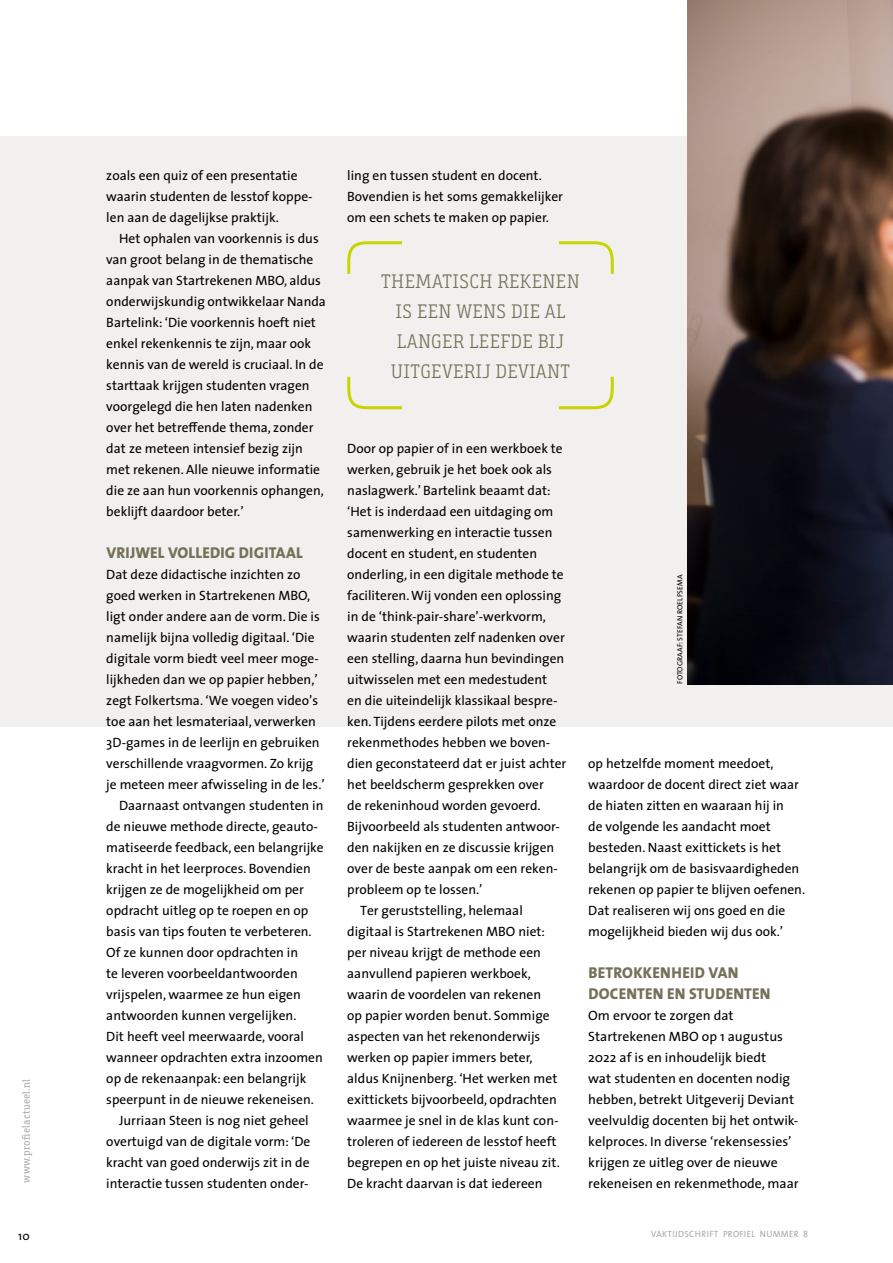
<style>
.page{position:relative;width:893px;height:1263px;background:#fff}
.page>*{position:absolute;margin:0;border:0;box-sizing:border-box;transform-origin:0 0}
.streamer{font:300 19.5px/30px "Bunday Slab";letter-spacing:.02em;color:#757159;text-align:center}
.tussenkopjes{font:800 15.75px/21px "The Sans";letter-spacing:.015em;color:#757159}
.bodytekst{font:13.5px/21px "The Sans";color:#000}
.body_geen_inspringin{font:13.5px/21px "The Sans";color:#000}
.t1{font:12px "The Sans";color:#000}
.t2{font:10.5px "Bunday Slab";letter-spacing:.02em;color:#a8a8a7}
.t3{font:9px "The Sans";letter-spacing:.035em;color:#a8a8a7}
.fotocredit{font:7.5px "The Sans";letter-spacing:.015em;color:#000}
</style>
<div class="page">
<div style="left:0;top:136px;width:893px;height:590px;background:#f1f0ee"></div>
<img style="left:687px;top:0;width:206px;height:684px">
<svg style="left:558px;top:241px;width:56px;height:33px"></svg>
<svg style="left:347px;top:376px;width:56px;height:34px"></svg>
<svg style="left:347px;top:241px;width:56px;height:33px"></svg>
<svg style="left:558px;top:376px;width:56px;height:34px"></svg>
<p class="t2" style="left:20px;top:1182px;width:105px;rotate:-90deg">www.profielactueel.nl</p>
<p class="body_geen_inspringin" style="left:106px;top:165px;width:208px">zoals een quiz of een presentatie waarin studenten de lesstof koppe&shy;len aan de dagelijkse praktijk.</p>
<p class="bodytekst" style="left:106px;top:228px;width:221px;text-indent:13px">Het ophalen van voorkennis is dus van groot belang in de thematische aanpak van Startrekenen MBO, aldus onderwijskundig ontwikkelaar Nanda Bartelink: ‘Die voorkennis hoeft niet enkel rekenkennis te zijn, maar ook kennis van de wereld is cruciaal. In de starttaak krijgen studenten vragen voorgelegd die hen laten nadenken over het betreffende thema, zonder dat ze meteen intensief bezig zijn met rekenen. Alle nieuwe informatie die ze aan hun voorkennis ophangen, beklijft daardoor beter.’</p>
<p class="tussenkopjes" style="left:106px;top:542px;width:198px">VRIJWEL VOLLEDIG DIGITAAL</p>
<p class="body_geen_inspringin" style="left:106px;top:564px;width:220px">Dat deze didactische inzichten zo goed werken in Startrekenen MBO, ligt onder andere aan de vorm. Die is namelijk bijna volledig digitaal. ‘Die digitale vorm biedt veel meer moge&shy;lijkheden dan we op papier hebben,’ zegt Folkertsma. ‘We voegen video’s toe aan het lesmateriaal, verwerken 3D-games in de leerlijn en gebruiken verschillende vraagvormen. Zo krijg je meteen meer afwisseling in de les.’</p>
<p class="bodytekst" style="left:106px;top:795px;width:219px;text-indent:13px">Daarnaast ontvangen studenten in de nieuwe methode directe, geauto&shy;matiseerde feedback, een belangrijke kracht in het leerproces. Bovendien krijgen ze de mogelijkheid om per opdracht uitleg op te roepen en op basis van tips fouten te verbeteren.<br>Of ze kunnen door opdrachten in<br>te leveren voorbeeldantwoorden vrijspelen, waarmee ze hun eigen antwoorden kunnen vergelijken.<br>Dit heeft veel meerwaarde, vooral wanneer opdrachten extra inzoomen op de rekenaanpak: een belangrijk speerpunt in de nieuwe rekeneisen.</p>
<p class="bodytekst" style="left:106px;top:1110px;width:206px;text-indent:13px">Jurriaan Steen is nog niet geheel overtuigd van de digitale vorm: ‘De kracht van goed onderwijs zit in de interactie tussen studenten onder-</p>
<p class="bodytekst" style="left:347px;top:165px;width:217px">ling en tussen student en docent.<br>Bovendien is het soms gemakkelijker om een schets te maken op papier.</p>
<p class="streamer" style="left:381px;top:266px;width:200px">THEMATISCH REKENEN<br>IS EEN WENS DIE AL<br>LANGER LEEFDE BIJ<br>UITGEVERIJ DEVIANT</p>
<p class="bodytekst" style="left:347px;top:438px;width:221px">Door op papier of in een werkboek te werken, gebruik je het boek ook als naslagwerk.’ Bartelink beaamt dat: ‘Het is inderdaad een uitdaging om samenwerking en interactie tussen docent en student, en studenten onderling, in een digitale methode te faciliteren. Wij vonden een oplossing in de ‘think-pair-share’-werkvorm, waarin studenten zelf nadenken over een stelling, daarna hun bevindingen uitwisselen met een medestudent<br>en die uiteindelijk klassikaal bespre&shy;ken. Tijdens eerdere pilots met onze rekenmethodes hebben we boven&shy;dien geconstateerd dat er juist achter het beeldscherm gesprekken over<br>de rekeninhoud worden gevoerd.<br>Bijvoorbeeld als studenten antwoor&shy;den nakijken en ze discussie krijgen over de beste aanpak om een reken&shy;probleem op te lossen.’</p>
<p class="bodytekst" style="left:347px;top:900px;width:214px;text-indent:13px">Ter geruststelling, helemaal digitaal is Startrekenen MBO niet: per niveau krijgt de methode een aanvullend papieren werkboek, waarin de voordelen van rekenen<br>op papier worden benut. Sommige aspecten van het rekenonderwijs werken op papier immers beter, aldus Knijnenberg. ‘Het werken met exittickets bijvoorbeeld, opdrachten waarmee je snel in de klas kunt con&shy;troleren of iedereen de lesstof heeft begrepen en op het juiste niveau zit.<br>De kracht daarvan is dat iedereen</p>
<p class="fotocredit" style="left:674px;top:684px;width:111px;rotate:-90deg">FOTOGRAAF: STEFAN ROELFSEMA</p>
<p class="bodytekst" style="left:588px;top:753px;width:218px">op hetzelfde moment meedoet, waardoor de docent direct ziet waar de hiaten zitten en waaraan hij in<br>de volgende les aandacht moet besteden. Naast exittickets is het belangrijk om de basisvaardigheden rekenen op papier te blijven oefenen.<br>Dat realiseren wij ons goed en die mogelijkheid bieden wij dus ook.’</p>
<p class="tussenkopjes" style="left:588px;top:962px;width:184px">BETROKKENHEID VAN<br>DOCENTEN EN STUDENTEN</p>
<p class="body_geen_inspringin" style="left:588px;top:1005px;width:212px">Om ervoor te zorgen dat<br>Startrekenen MBO op 1 augustus<br>2022 af is en inhoudelijk biedt<br>wat studenten en docenten nodig hebben, betrekt Uitgeverij Deviant veelvuldig docenten bij het ontwik&shy;kelproces. In diverse ‘rekensessies’ krijgen ze uitleg over de nieuwe rekeneisen en rekenmethode, maar</p>
<p class="t1" style="left:18px;top:1225px;width:13px">10</p>
<p class="t3" style="left:651px;top:1227px;width:158px">VAKTIJDSCHRIFT PROFIEL NUMMER 8</p>
</div>
